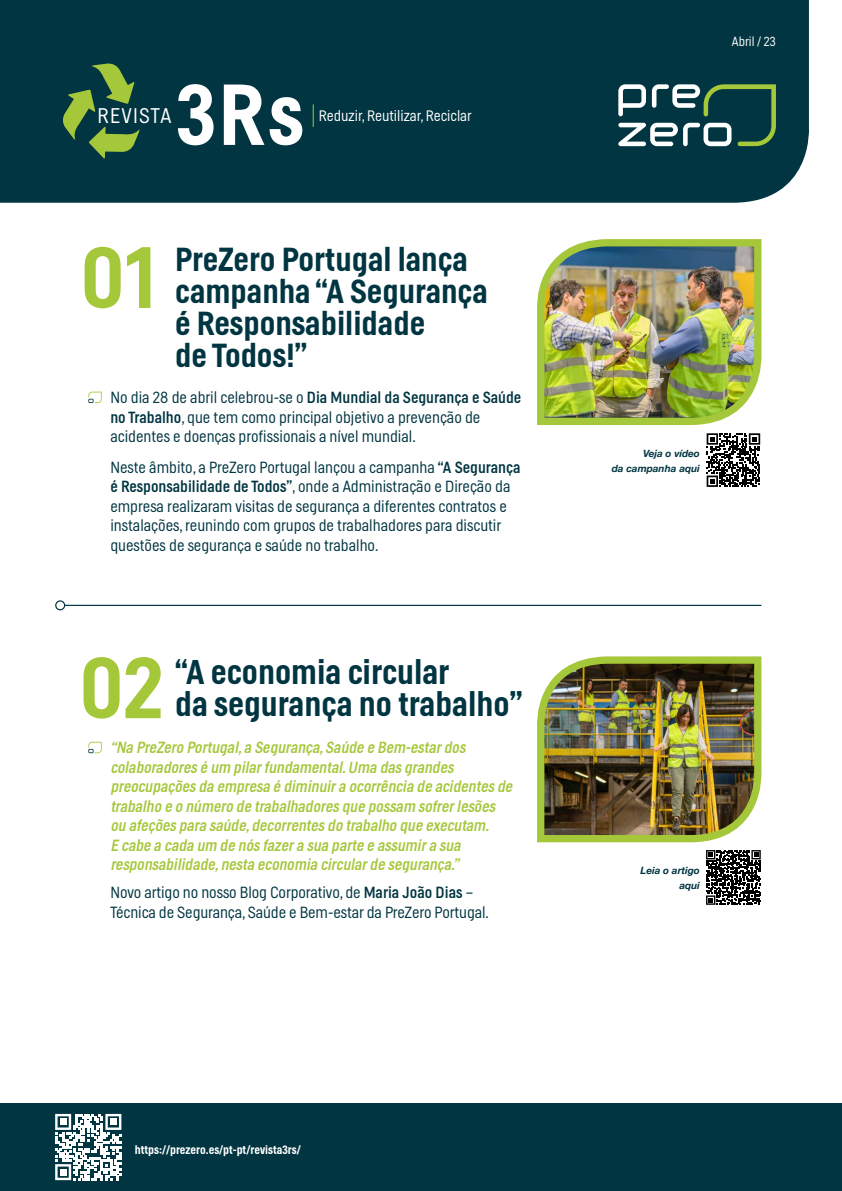
<style>
.page{position:relative;width:842px;height:1191px;background:#fff}
.page>*{position:absolute;margin:0;border:0;box-sizing:border-box;transform-origin:0 0}
.t1{font:500 86px "Helsinki";color:#a5c73a}
.t2{font:500 85.5px "Helsinki";color:#fff}
.t3{font:500 34px/32px "Helsinki";color:#003541}
.t4{font:500 33px/32px "Helsinki";color:#003541}
.t5{font:200 21px "Helsinki";letter-spacing:.07em;color:#fff}
.t6{font:200 16px/19.5px "Helsinki";color:#003541}
.t7{font:italic 16px/19.5px "Helsinki";color:#a5c73a}
.t8{font:200 15px "Helsinki";color:#fff}
.t9{font:200 13px "Helsinki";color:#fff}
.t10{font:500 12px "Helsinki";color:#fff}
.t11{font:italic 700 10px/14.8px "Helvetica Neue";color:#003541;text-align:right}
.s1{font-weight:400}
</style>
<div class="page">
<svg style="left:706px;top:850px;width:55px;height:54px"></svg>
<div style="left:0;top:1103px;width:842px;height:88px;background:#003541"></div>
<div style="left:0;top:0;width:809px;height:203px;background:#003541"></div>
<svg style="left:618px;top:84px;width:158px;height:62px"></svg>
<svg style="left:313px;top:104px;width:1px;height:23px"></svg>
<svg style="left:62px;top:63px;width:78px;height:96px;background:#34633e"></svg>
<svg style="left:88px;top:392px;width:14px;height:11px"></svg>
<img style="left:537px;top:239px;width:225px;height:186px">
<svg style="left:88px;top:742px;width:14px;height:11px"></svg>
<img style="left:537px;top:656px;width:225px;height:187px">
<svg style="left:55px;top:600px;width:707px;height:11px"></svg>
<svg style="left:707px;top:433px;width:53px;height:54px"></svg>
<svg style="left:55px;top:1114px;width:66px;height:66px"></svg>
<div style="left:60px;top:1118px;width:7px;height:7px;background:#fff"></div>
<div style="left:110px;top:1118px;width:7px;height:7px;background:#fff"></div>
<div style="left:60px;top:1168px;width:7px;height:7px;background:#fff"></div>
<h2 class="t2" style="left:177px;top:65px;width:128px">3Rs</h2>
<h3 class="t5" style="left:98px;top:104px;width:75px">REVISTA</h3>
<p class="t8" style="left:319px;top:107px;width:154px">Reduzir, Reutilizar, Reciclar</p>
<h1 class="t1" style="left:80px;top:227px;width:79px">01</h1>
<h3 class="t4" style="left:175px;top:243px;width:314px">PreZero Portugal lança campanha “A Segurança é Responsabilidade<br>de Todos!”</h3>
<p class="t6" style="left:110px;top:387px;width:412px">No dia 28 de abril celebrou-se o <span class="s1">Dia Mundial da Segurança e Saúde no Trabalho</span>, que tem como principal objetivo a prevenção de acidentes e doenças profissionais a nível mundial.</p>
<p class="t6" style="left:110px;top:457px;width:412px">Neste âmbito, a PreZero Portugal lançou a campanha <span class="s1">“A Segurança é Responsabilidade de Todos”</span>, onde a Administração e Direção da empresa realizaram visitas de segurança a diferentes contratos e instalações, reunindo com grupos de trabalhadores para discutir questões de segurança e saúde no trabalho.</p>
<h1 class="t1" style="left:79px;top:637px;width:86px">02</h1>
<h3 class="t3" style="left:175px;top:655px;width:348px">“A economia circular<br>da segurança no trabalho”</h3>
<p class="t7" style="left:110px;top:737px;width:406px">“Na PreZero Portugal,a Segurança,Saúde e Bem-estardos colaboradores é um pilarfundamental.Uma das grandes preocupações da empresa é diminuira ocorrência de acidentes de trabalho e o número de trabalhadores que possam sofrerlesões ou afeções para saúde,decorrentes do trabalho que executam.<br>E cabe a cada um de nós fazera sua parte e assumira sua responsabilidade,nesta economia circularde segurança.”</p>
<p class="t6" style="left:110px;top:882px;width:380px">Novo artigo no nosso Blog Corporativo, de <span class="s1">Maria João Dias</span> –<br>Técnica de Segurança, Saúde e Bem-estar da PreZero Portugal.</p>
<p class="t10" style="left:135px;top:1142px;width:167px">https://prezero.es/pt-pt/revista3rs/</p>
<p class="t9" style="left:732px;top:34px;width:46px">Abril / 23</p>
<p class="t11" style="left:612px;top:446px;width:90px">Veja o vídeo<br>da campanha aqui</p>
<p class="t11" style="left:641px;top:863px;width:61px">Leia o artigo aqui</p>
</div>
